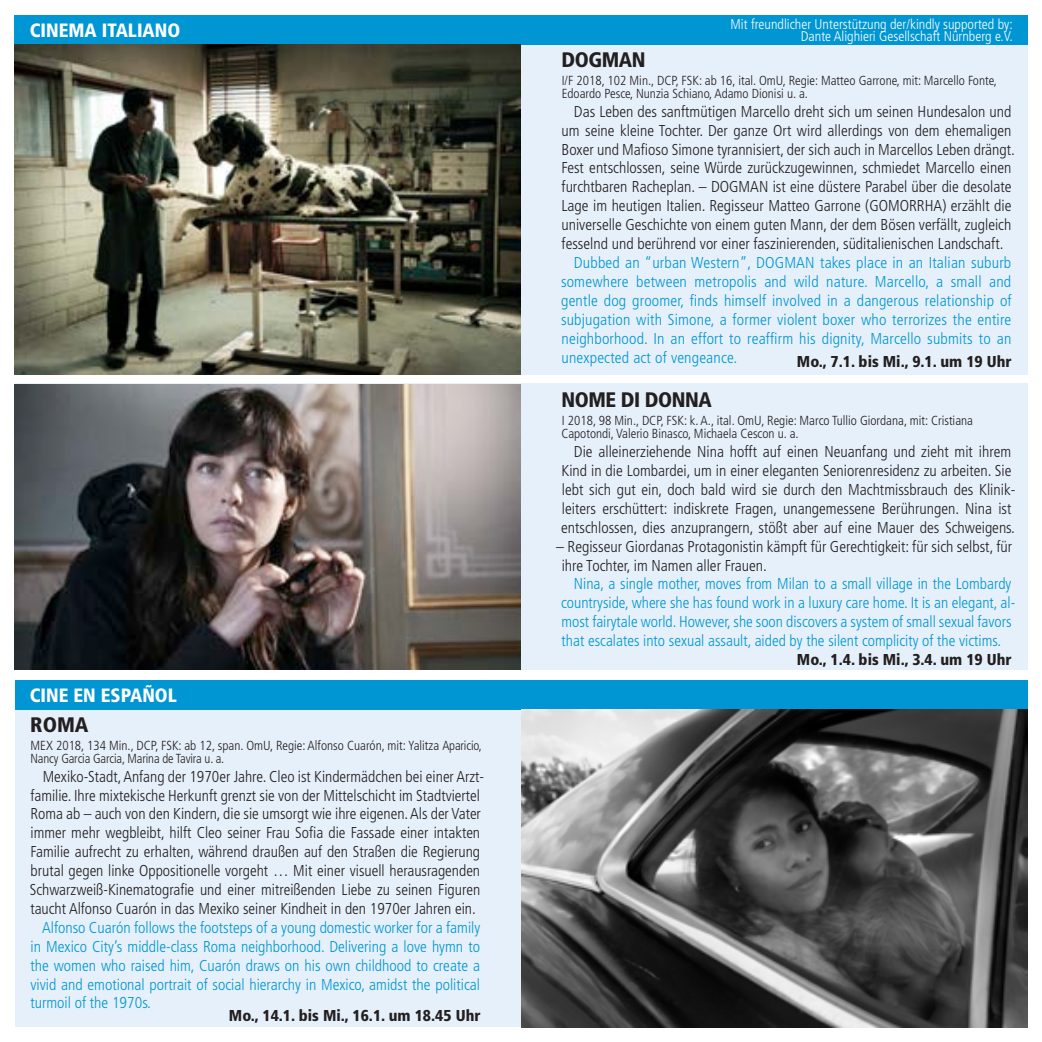
<style>
.page{position:relative;width:1042px;height:1042px;background:#fff}
.page>*{position:absolute;margin:0;border:0;box-sizing:border-box;transform-origin:0 0}
.t1{font:900 condensed 21px "Frutiger LT Std";letter-spacing:-.02em;color:#231f20}
.t2{font:900 condensed 19.25px "Frutiger LT Std";color:#fff}
.t3{font:300 condensed 15.75px/18.9px "Frutiger LT Std";color:#231f20}
.t4{font:300 condensed 15.75px/18.9px "Frutiger LT Std";color:#0096d4;text-align:justify}
.t5{font:900 condensed 15.75px "Frutiger LT Std";color:#231f20}
.t6{font:300 condensed 14px/12.2px "Frutiger LT Std";color:#fff;text-align:right}
.t7{font:300 condensed 13.12px/13.1px "Frutiger LT Std";color:#231f20}
</style>
<div class="page">
<div style="left:15px;top:45px;width:1012px;height:330px;background:#e6f0fa"></div>
<div style="left:15px;top:709px;width:1012px;height:318px;background:#e6f0fa"></div>
<div style="left:15px;top:384px;width:1012px;height:286px;background:#e6f0fa"></div>
<div style="left:15px;top:15px;width:506px;height:30px;background:#0096d4"></div>
<div style="left:15px;top:680px;width:1012px;height:29px;background:#0096d4"></div>
<div style="left:521px;top:15px;width:506px;height:30px;background:#0096d4"></div>
<img style="left:15px;top:384px;width:506px;height:286px">
<img style="left:15px;top:45px;width:506px;height:330px">
<img style="left:521px;top:709px;width:506px;height:318px">
<p class="t2" style="left:30px;top:19px;width:89px">Cinema Italiano</p>
<p class="t2" style="left:30px;top:683px;width:21px">Cine</p>
<p class="t2" style="left:73px;top:683px;width:93px">en EspaÑol</p>
<h1 class="t1" style="left:30px;top:711px;width:60px">ROMA</h1>
<p class="t7" style="left:31px;top:738px;width:453px">MEX 2018, 134 Min., DCP, FSK: ab 12, span. OmU, Regie: Alfonso Cuarón, mit: Yalitza Aparicio,<br>Nancy Garcia Garcia, Marina de Tavira u. a.</p>
<p class="t3" style="left:30px;top:767px;width:456px;text-indent:13px">Mexiko-Stadt, Anfang der 1970er Jahre. Cleo ist Kindermädchen bei einer Arzt&shy;familie. Ihre mixtekische Herkunft grenzt sie von der Mittelschicht im Stadtviertel Roma ab – auch von den Kindern, die sie umsorgt wie ihre eigenen. Als der Vater immer mehr wegbleibt, hilft Cleo seiner Frau Sofia die Fassade einer intakten Familie aufrecht zu erhalten, während draußen auf den Straßen die Regierung brutal gegen linke Oppositionelle vorgeht … Mit einer visuell herausragenden Schwarzweiß-Kinematografie und einer mitreißenden Liebe zu seinen Figuren taucht Alfonso Cuarón in das Mexiko seiner Kindheit in den 1970er Jahren ein.</p>
<p class="t4" style="left:30px;top:918px;width:451px;text-indent:12px">Alfonso Cuarón follows the footsteps of a young domestic worker for a family in Mexico City’s middle-class Roma neighborhood. Delivering a love hymn to the women who raised him, Cuarón draws on his own childhood to create a vivid and emotional portrait of social hierarchy in Mexico, amidst the political turmoil of the 1970s.</p>
<p class="t5" style="left:229px;top:1006px;width:253px">Mo., 14.1. bis Mi., 16.1. um 18.45 Uhr</p>
<p class="t6" style="left:730px;top:18px;width:284px">Mit freundlicher Unterstützung der/kindly supported by:<br>Dante Alighieri Gesellschaft Nürnberg e.V.</p>
<h1 class="t1" style="left:561px;top:47px;width:86px">DOGMAN</h1>
<p class="t7" style="left:562px;top:74px;width:437px">I/F 2018, 102 Min., DCP, FSK: ab 16, ital. OmU, Regie: Matteo Garrone, mit: Marcello Fonte,<br>Edoardo Pesce, Nunzia Schiano, Adamo Dionisi u. a.</p>
<p class="t3" style="left:561px;top:102px;width:455px;text-indent:12px">Das Leben des sanftmütigen Marcello dreht sich um seinen Hundesalon und um seine kleine Tochter. Der ganze Ort wird allerdings von dem ehemaligen Boxer und Mafioso Simone tyrannisiert, der sich auch in Marcellos Leben drängt.<br>Fest entschlossen, seine Würde zurückzugewinnen, schmiedet Marcello einen furchtbaren Racheplan. – DOGMAN ist eine düstere Parabel über die desolate Lage im heutigen Italien. Regisseur Matteo Garrone (GOMORRHA) erzählt die universelle Geschichte von einem guten Mann, der dem Bösen verfällt, zugleich fesselnd und berührend vor einer faszinierenden, süditalienischen Landschaft.</p>
<p class="t4" style="left:561px;top:253px;width:452px;text-indent:13px">Dubbed an “urban Western”, DOGMAN takes place in an Italian suburb somewhere between metropolis and wild nature. Marcello, a small and gentle dog groomer, finds himself involved in a dangerous relationship of subjugation with Simone, a former violent boxer who terrorizes the entire neighborhood. In an effort to reaffirm his dignity, Marcello submits to an unexpected act of vengeance.</p>
<p class="t5" style="left:797px;top:352px;width:216px">Mo., 7.1. bis Mi., 9.1. um 19 Uhr</p>
<h1 class="t1" style="left:561px;top:387px;width:152px">NOME DI DONNA</h1>
<p class="t7" style="left:561px;top:414px;width:413px">I 2018, 98 Min., DCP, FSK: k. A., ital. OmU, Regie: Marco Tullio Giordana, mit: Cristiana<br>Capotondi, Valerio Binasco, Michaela Cescon u. a.</p>
<p class="t3" style="left:561px;top:442px;width:456px;text-align:center">Die alleinerziehende Nina hofft auf einen Neuanfang und zieht mit ihrem Kind in die Lombardei, um in einer eleganten Seniorenresidenz zu arbeiten. Sie lebt sich gut ein, doch bald wird sie durch den Machtmissbrauch des Klinik&shy;leiters erschüttert: indiskrete Fragen, unangemessene Berührungen. Nina ist entschlossen, dies anzuprangern, stößt aber auf eine Mauer des Schweigens.</p>
<p class="t3" style="left:562px;top:537px;width:452px;text-indent:-6px">– Regisseur Giordanas Protagonistin kämpft für Gerechtigkeit: für sich selbst, für ihre Tochter, im Namen aller Frauen.</p>
<p class="t4" style="left:561px;top:575px;width:456px;text-align:left;text-indent:13px">Nina, a single mother, moves from Milan to a small village in the Lombardy countryside, where she has found work in a luxury care home. It is an elegant, al&shy;most fairytale world. However, she soon discovers a system of small sexual favors that escalates into sexual assault, aided by the silent complicity of the victims.</p>
<p class="t5" style="left:797px;top:650px;width:216px">Mo., 1.4. bis Mi., 3.4. um 19 Uhr</p>
</div>
